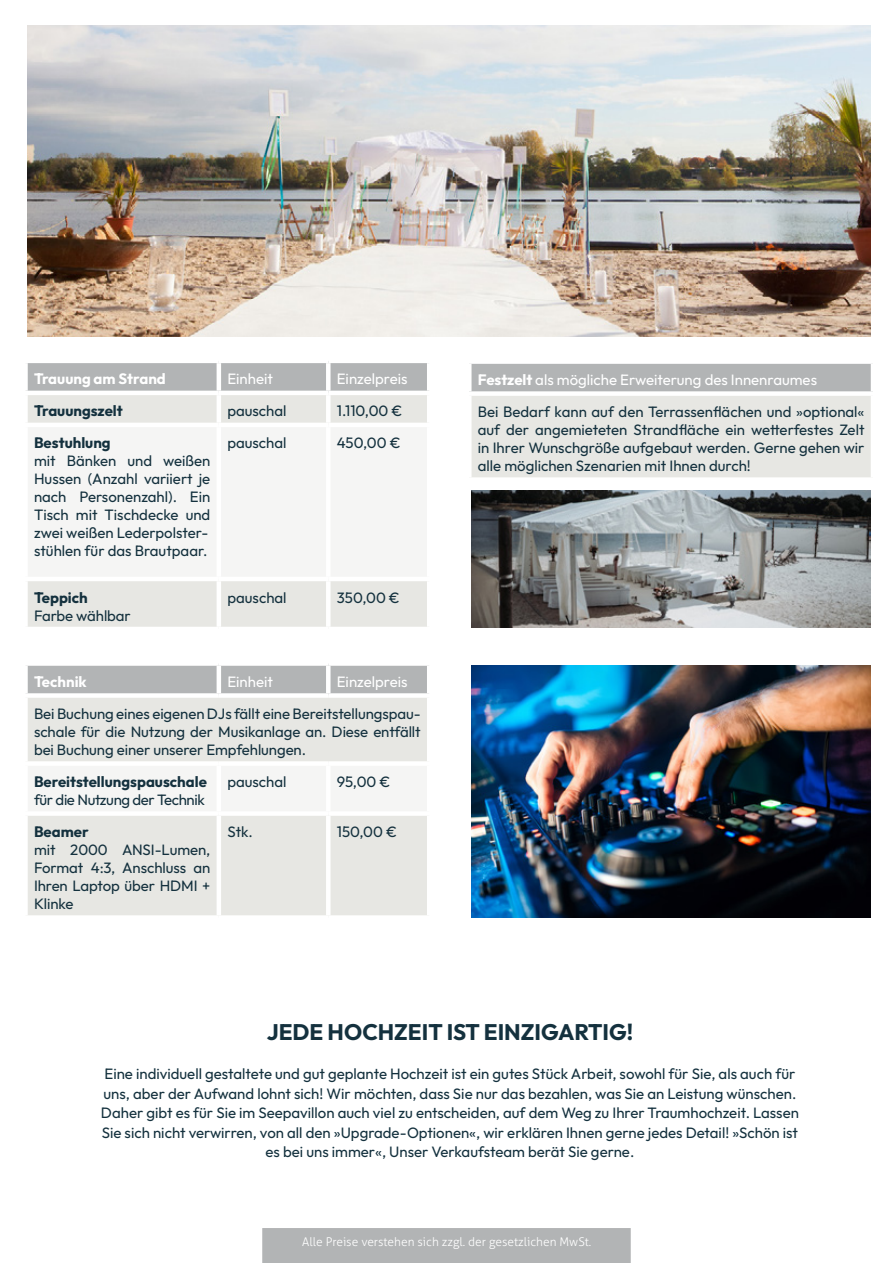
<style>
.page{position:relative;width:893px;height:1263px;background:#fff}
.page>*{position:absolute;margin:0;border:0;box-sizing:border-box;transform-origin:0 0}
.t1{font:700 22.5px "Outfit";color:#14313e}
.t2{font:15px/18px "Outfit";color:#14313e;text-align:justify}
.t3{font:700 15px "Outfit";color:#14313e}
.t4{font:15px "Outfit";color:#fff}
.t5{font:15px "Outfit";letter-spacing:-.025em;color:#14313e}
.t6{font:700 15px "Outfit";color:#fff}
.t7{font:300 12px "Aller";color:#fff}
.s1{font-weight:700;color:#fff}
.s2{color:#fff}
</style>
<div class="page">
<img style="left:27px;top:26px;width:844px;height:311px">
<img style="left:472px;top:490px;width:399px;height:137px">
<img style="left:472px;top:665px;width:398px;height:252px">
<div style="left:469px;top:362px;width:404px;height:32px;background:#b2b4b5"></div>
<div style="left:469px;top:394px;width:404px;height:86px;background:#e7e7e3"></div>
<div style="left:467px;top:396px;width:5px;height:81px;background:#fff"></div>
<hr style="left:871px;top:396px;width:4px;height:81px;background:#fff">
<div style="left:467px;top:477px;width:408px;height:5px;background:#fff"></div>
<div style="left:467px;top:359px;width:408px;height:5px;background:#fff"></div>
<div style="left:467px;top:364px;width:5px;height:27px;background:#fff"></div>
<hr style="left:871px;top:364px;width:4px;height:27px;background:#fff">
<div style="left:467px;top:391px;width:408px;height:5px;background:#fff"></div>
<svg style="left:28px;top:363px;width:399px;height:28px;background:#b3b5b6"></svg>
<div style="left:28px;top:395px;width:399px;height:232px;background:#e7e7e3"></div>
<div style="left:28px;top:427px;width:399px;height:150px;background:#f5f5f4"></div>
<hr style="left:217px;top:395px;width:4px;height:28px;background:#fff">
<div style="left:326px;top:395px;width:5px;height:28px;background:#fff"></div>
<hr style="left:23px;top:423px;width:196px;height:4px;background:#fff">
<hr style="left:219px;top:423px;width:109px;height:4px;background:#fff">
<hr style="left:217px;top:427px;width:4px;height:150px;background:#fff">
<hr style="left:328px;top:423px;width:103px;height:4px;background:#fff">
<div style="left:326px;top:427px;width:5px;height:150px;background:#fff"></div>
<hr style="left:23px;top:577px;width:196px;height:4px;background:#fff">
<hr style="left:219px;top:577px;width:109px;height:4px;background:#fff">
<hr style="left:217px;top:581px;width:4px;height:46px;background:#fff">
<hr style="left:328px;top:577px;width:103px;height:4px;background:#fff">
<div style="left:326px;top:581px;width:5px;height:46px;background:#fff"></div>
<div style="left:326px;top:363px;width:5px;height:28px;background:#fff"></div>
<hr style="left:217px;top:363px;width:4px;height:28px;background:#fff">
<div style="left:28px;top:666px;width:399px;height:27px;background:#b2b4b5"></div>
<div style="left:28px;top:698px;width:399px;height:217px;background:#e7e7e3"></div>
<div style="left:28px;top:766px;width:399px;height:45px;background:#f5f5f4"></div>
<div style="left:23px;top:761px;width:196px;height:5px;background:#fff"></div>
<div style="left:219px;top:761px;width:109px;height:5px;background:#fff"></div>
<hr style="left:217px;top:766px;width:4px;height:45px;background:#fff">
<div style="left:328px;top:761px;width:103px;height:5px;background:#fff"></div>
<div style="left:326px;top:766px;width:5px;height:45px;background:#fff"></div>
<div style="left:23px;top:811px;width:196px;height:5px;background:#fff"></div>
<div style="left:219px;top:811px;width:109px;height:5px;background:#fff"></div>
<hr style="left:217px;top:816px;width:4px;height:99px;background:#fff">
<div style="left:328px;top:811px;width:103px;height:5px;background:#fff"></div>
<div style="left:326px;top:816px;width:5px;height:99px;background:#fff"></div>
<hr style="left:217px;top:666px;width:4px;height:27px;background:#fff">
<div style="left:326px;top:666px;width:5px;height:27px;background:#fff"></div>
<div style="left:262px;top:1228px;width:369px;height:35px;background:#b2b4b5"></div>
<p class="t6" style="left:34px;top:371px;width:133px">Trauung am Strand</p>
<p class="t4" style="left:227px;top:371px;width:47px">Einheit</p>
<p class="t4" style="left:337px;top:371px;width:72px">Einzelpreis</p>
<p class="t3" style="left:34px;top:403px;width:90px">Trauungszelt</p>
<p class="t2" style="left:227px;top:402px;width:61px">pauschal</p>
<p class="t2" style="left:337px;top:402px;width:67px">1.110,00 €</p>
<p class="t3" style="left:34px;top:435px;width:78px">Bestuhlung</p>
<p class="t2" style="left:34px;top:452px;width:178px;text-align:left">mit Bänken und weißen<br>Hussen (Anzahl variiert je nach Personenzahl). Ein<br>Tisch mit Tischdecke und zwei weißen Lederpolster&shy;stühlen für das Brautpaar.</p>
<p class="t2" style="left:227px;top:434px;width:61px">pauschal</p>
<p class="t2" style="left:337px;top:434px;width:65px">450,00 €</p>
<p class="t3" style="left:34px;top:589px;width:55px">Teppich</p>
<p class="t2" style="left:34px;top:606px;width:98px">Farbe wählbar</p>
<p class="t2" style="left:227px;top:588px;width:61px">pauschal</p>
<p class="t2" style="left:337px;top:588px;width:65px">350,00 €</p>
<p class="t6" style="left:34px;top:673px;width:54px">Technik</p>
<p class="t4" style="left:227px;top:673px;width:47px">Einheit</p>
<p class="t4" style="left:337px;top:673px;width:72px">Einzelpreis</p>
<p class="t2" style="left:34px;top:705px;width:388px">Bei Buchung eines eigenen DJs fällt eine Bereitstellungspau&shy;schale für die Nutzung der Musikanlage an. Diese entfällt bei Buchung einer unserer Empfehlungen.</p>
<p class="t3" style="left:34px;top:773px;width:174px">Bereitstellungspauschale</p>
<p class="t5" style="left:34px;top:791px;width:172px">für die Nutzung der Technik</p>
<p class="t2" style="left:227px;top:773px;width:61px">pauschal</p>
<p class="t2" style="left:337px;top:773px;width:55px">95,00 €</p>
<p class="t3" style="left:34px;top:823px;width:56px">Beamer</p>
<p class="t2" style="left:34px;top:841px;width:178px">mit 2000 ANSI-Lumen, Format 4:3, Anschluss an Ihren Laptop über HDMI + Klinke</p>
<p class="t2" style="left:227px;top:823px;width:27px">Stk.</p>
<p class="t2" style="left:337px;top:823px;width:62px">150,00 €</p>
<p class="t2" style="left:478px;top:364px;width:388px;line-height:32px"><span class="s1">Festzelt</span> <span class="s2">als mögliche Erweiterung des Innenraumes<br></span>Bei Bedarf kann auf den Terrassenflächen und »optional«</p>
<p class="t2" style="left:478px;top:421px;width:388px">auf der angemieteten Strandfläche ein wetterfestes Zelt in Ihrer Wunschgröße aufgebaut werden. Gerne gehen wir alle möglichen Szenarien mit Ihnen durch!</p>
<h1 class="t1" style="left:267px;top:1020px;width:368px">JEDE HOCHZEIT IST EINZIGARTIG!</h1>
<p class="t2" style="left:101px;top:1064px;width:699px;line-height:19.5px;text-align:center">Eine individuell gestaltete und gut geplante Hochzeit ist ein gutes Stück Arbeit, sowohl für Sie, als auch für uns, aber der Aufwand lohnt sich! Wir möchten, dass Sie nur das bezahlen, was Sie an Leistung wünschen.<br>Daher gibt es für Sie im Seepavillon auch viel zu entscheiden, auf dem Weg zu Ihrer Traumhochzeit. Lassen Sie sich nicht verwirren, von all den »Upgrade-Optionen«, wir erklären Ihnen gerne jedes Detail! »Schön ist es bei uns immer«, Unser Verkaufsteam berät Sie gerne.</p>
<p class="t7" style="left:302px;top:1235px;width:291px">Alle Preise verstehen sich zzgl. der gesetzlichen MwSt.</p>
</div>
